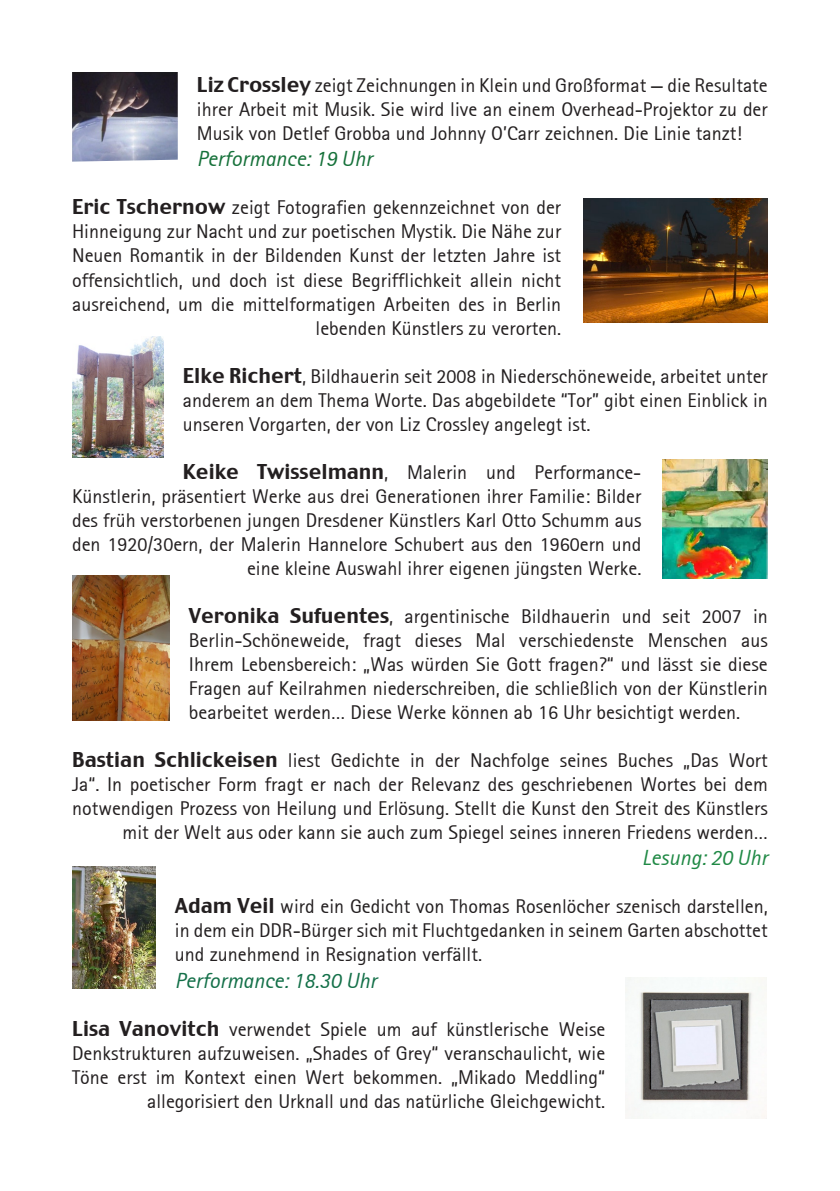
<style>
.page{position:relative;width:840px;height:1191px;background:#fff}
.page>*{position:absolute;margin:0;border:0;box-sizing:border-box;transform-origin:0 0}
.t1{font:italic 22px "AT Rotis Sans Serif";color:#147049}
.t2{font:italic 22px "AT Rotis Sans Serif";color:#16713a}
.t3{font:italic 22px "AT Rotis Sans Serif";color:#208945}
.t4{font:20px/24px "AT Rotis Sans Serif";color:#231f20;text-align:justify}
.s1{font-family:"Charcoal"}
</style>
<div class="page">
<img style="left:72px;top:72px;width:106px;height:90px">
<img style="left:583px;top:198px;width:184px;height:124px">
<img style="left:72px;top:336px;width:92px;height:122px">
<img style="left:662px;top:459px;width:105px;height:119px">
<img style="left:625px;top:977px;width:141px;height:142px">
<img style="left:72px;top:575px;width:97px;height:146px">
<img style="left:72px;top:866px;width:83px;height:122px">
<p class="t4" style="left:197px;top:73px;width:572px"><span class="s1">Liz Crossley</span> zeigt Zeichnungen in Klein und Großformat — die Resultate ihrer Arbeit mit Musik. Sie wird live an einem Overhead-Projektor zu der Musik von Detlef Grobba und Johnny O’Carr zeichnen. Die Linie tanzt!</p>
<p class="t2" style="left:197px;top:146px;width:177px">Performance: 19 Uhr</p>
<p class="t4" style="left:72px;top:196px;width:490px;text-align:right"><span class="s1">Eric Tschernow</span> zeigt Fotografien gekennzeichnet von der Hinneigung zur Nacht und zur poetischen Mystik. Die Nähe zur Neuen Romantik in der Bildenden Kunst der letzten Jahre ist offensichtlich, und doch ist diese Begrifflichkeit allein nicht ausreichend, um die mittelformatigen Arbeiten des in Berlin lebenden Künstlers zu verorten.</p>
<p class="t4" style="left:183px;top:364px;width:586px"><span class="s1">Elke Richert</span>, Bildhauerin seit 2008 in Niederschöneweide, arbeitet unter anderem an dem Thema Worte. Das abgebildete “Tor” gibt einen Einblick in unseren Vorgarten, der von Liz Crossley angelegt ist.</p>
<p class="t4" style="left:72px;top:460px;width:570px;text-align:right"><span class="s1">Keike Twisselmann</span>, Malerin und Performance-<br>Künstlerin, präsentiert Werke aus drei Generationen ihrer Familie: Bilder des früh verstorbenen jungen Dresdener Künstlers Karl Otto Schumm aus den 1920/30ern, der Malerin Hannelore Schubert aus den 1960ern und eine kleine Auswahl ihrer eigenen jüngsten Werke.</p>
<p class="t4" style="left:189px;top:604px;width:580px"><span class="s1">Veronika Sufuentes</span>, argentinische Bildhauerin und seit 2007 in Berlin-Schöneweide, fragt dieses Mal verschiedenste Menschen aus Ihrem Lebensbereich: „Was würden Sie Gott fragen?“ und lässt sie diese Fragen auf Keilrahmen niederschreiben, die schließlich von der Künstlerin bearbeitet werden… Diese Werke können ab 16 Uhr besichtigt werden.</p>
<p class="t4" style="left:72px;top:748px;width:697px;text-align:right"><span class="s1">Bastian Schlickeisen</span> liest Gedichte in der Nachfolge seines Buches „Das Wort Ja“. In poetischer Form fragt er nach der Relevanz des geschriebenen Wortes bei dem notwendigen Prozess von Heilung und Erlösung. Stellt die Kunst den Streit des Künstlers mit der Welt aus oder kann sie auch zum Spiegel seines inneren Friedens werden…</p>
<p class="t3" style="left:641px;top:844px;width:127px">Lesung: 20 Uhr</p>
<p class="t4" style="left:175px;top:894px;width:594px"><span class="s1">Adam Veil</span> wird ein Gedicht von Thomas Rosenlöcher szenisch darstellen, in dem ein DDR-Bürger sich mit Fluchtgedanken in seinem Garten abschottet und zunehmend in Resignation verfällt.</p>
<p class="t1" style="left:175px;top:967px;width:203px">Performance: 18.30 Uhr</p>
<p class="t4" style="left:72px;top:1016px;width:534px;text-align:right"><span class="s1">Lisa Vanovitch</span> verwendet Spiele um auf künstlerische Weise Denkstrukturen aufzuweisen. „Shades of Grey“ veranschaulicht, wie Töne erst im Kontext einen Wert bekommen. „Mikado Meddling“ allegorisiert den Urknall und das natürliche Gleichgewicht.</p>
</div>
